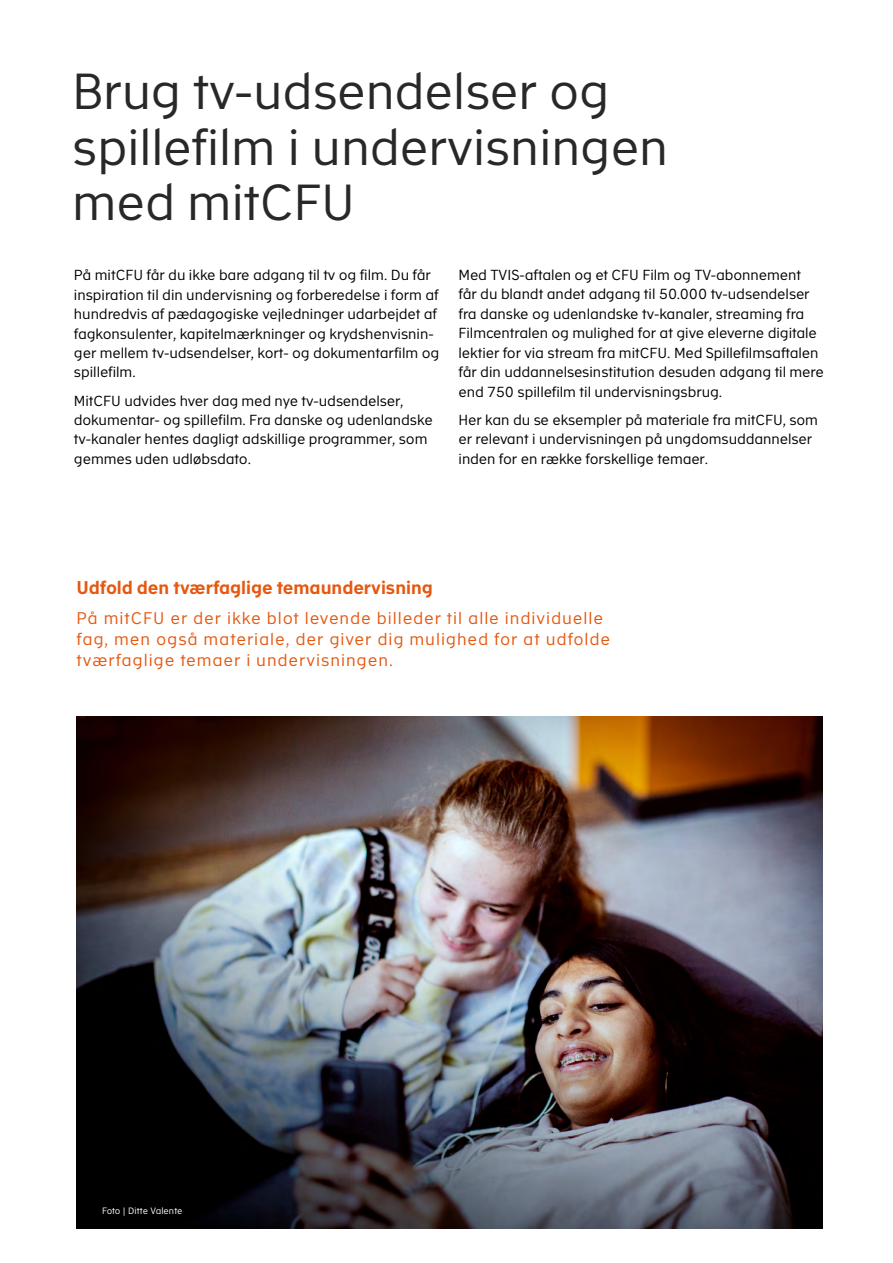
<style>
.page{position:relative;width:893px;height:1263px;background:#fff}
.page>*{position:absolute;margin:0;border:0;box-sizing:border-box;transform-origin:0 0}
.Overskrift{font:49.5px/55.5px "Academy Sans";color:#282827}
.boxoverskrift{font:700 18px "Academy Sans";letter-spacing:-.005em;color:#e6580f}
.Kort_tekst_orange{font:16.5px/21px "Academy Sans";letter-spacing:.05em;color:#e6580f}
.Brød{font:14.25px/19.5px "Academy Sans";letter-spacing:-.01em;color:#000}
.Fotokredit{font:9px "Academy Sans";color:#fff}
</style>
<div class="page">
<img style="left:77px;top:716px;width:746px;height:513px">
<p class="Overskrift" style="left:72px;top:61px;width:598px">Brug tv-udsendelser og spillefilm i undervisningen med mitCFU</p>
<p class="Brød" style="left:74px;top:264px;width:367px">På mitCFU får du ikke bare adgang til tv og film. Du får inspiration til din undervisning og forberedelse i form af hundredvis af pædagogiske vejledninger udarbejdet af fagkonsulenter, kapitelmærkninger og krydshenvisnin&shy;ger mellem tv-udsendelser, kort- og dokumentarfilm og spillefilm.</p>
<p class="Brød" style="left:74px;top:390px;width:360px">MitCFU udvides hver dag med nye tv-udsendelser, dokumentar- og spillefilm. Fra danske og udenlandske tv-kanaler hentes dagligt adskillige programmer, som gemmes uden udløbsdato.</p>
<p class="Brød" style="left:459px;top:264px;width:367px">Med TVIS-aftalen og et CFU Film og TV-abonnement<br>får du blandt andet adgang til 50.000 tv-udsendelser fra danske og udenlandske tv-kanaler, streaming fra Filmcentralen og mulighed for at give eleverne digitale lektier for via stream fra mitCFU. Med Spillefilmsaftalen får din uddannelsesinstitution desuden adgang til mere end 750 spillefilm til undervisningsbrug.</p>
<p class="Brød" style="left:459px;top:409px;width:361px">Her kan du se eksempler på materiale fra mitCFU, som er relevant i undervisningen på ungdomsuddannelser inden for en række forskellige temaer.</p>
<p class="boxoverskrift" style="left:77px;top:575px;width:358px">Udfold den tværfaglige temaundervisning</p>
<p class="Kort_tekst_orange" style="left:77px;top:606px;width:535px">På mitCFU er der ikke blot levende billeder til alle individuelle fag, men også materiale, der giver dig mulighed for at udfolde tværfaglige temaer i undervisningen.</p>
<p class="Fotokredit" style="left:102px;top:1205px;width:82px">Foto | Ditte Valente</p>
</div>
